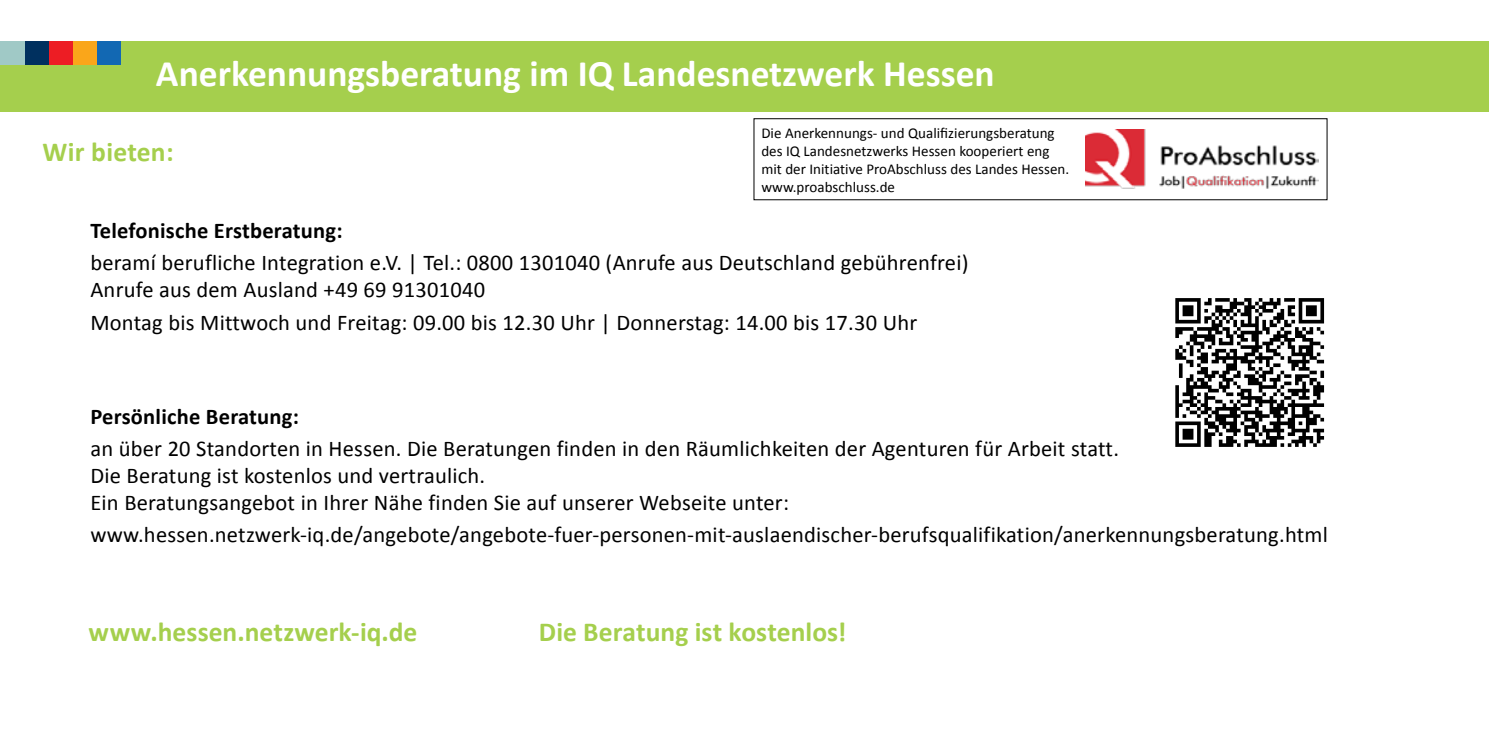
<style>
.page{position:relative;width:1489px;height:745px;background:#fff}
.page>*{position:absolute;margin:0;border:0;box-sizing:border-box;transform-origin:0 0}
.t1{font:700 37.5px "Calibri";color:#fff}
.t2{font:700 27.5px "Calibri";letter-spacing:.005em;color:#a5cf4d}
.t3{font:22.5px/27px "Calibri";letter-spacing:.01em;color:#000}
.t4{font:700 22.5px "Calibri";letter-spacing:.01em;color:#000}
.t5{font:15px/18px "Calibri";color:#000}
</style>
<div class="page">
<div style="left:0;top:41px;width:1488px;height:70px;background:#a5cf4d"></div>
<div style="left:49px;top:41px;width:24px;height:24px;background:#ed1d24"></div>
<div style="left:0;top:41px;width:26px;height:24px;background:#a0c9c6"></div>
<div style="left:73px;top:41px;width:24px;height:24px;background:#faa61a"></div>
<div style="left:97px;top:41px;width:23px;height:24px;background:#1268b3"></div>
<div style="left:26px;top:41px;width:23px;height:24px;background:#00305f"></div>
<svg style="left:1175px;top:298px;width:148px;height:148px"></svg>
<div style="left:753px;top:118px;width:574px;height:82px;border:1px solid #000"></div>
<img style="left:1085px;top:129px;width:233px;height:60px">
<h1 class="t1" style="left:156px;top:50px;width:840px">Anerkennungsberatung im IQ Landesnetzwerk Hessen</h1>
<p class="t5" style="left:761px;top:124px;width:309px">Die Anerkennungs- und Qualifizierungsberatung des IQ Landesnetzwerks Hessen kooperiert eng mit der Initiative ProAbschluss des Landes Hessen. www.proabschluss.de</p>
<p class="t2" style="left:43px;top:134px;width:132px">Wir bieten:</p>
<p class="t4" style="left:90px;top:216px;width:254px">Telefonische Erstberatung:</p>
<p class="t3" style="left:90px;top:249px;width:879px">beramí berufliche Integration e.V. | Tel.: 0800 1301040 (Anrufe aus Deutschland gebührenfrei)<br>Anrufe aus dem Ausland +49 69 91301040</p>
<p class="t3" style="left:90px;top:308px;width:828px">Montag bis Mittwoch und Freitag: 09.00 bis 12.30 Uhr | Donnerstag: 14.00 bis 17.30 Uhr</p>
<p class="t4" style="left:90px;top:401px;width:210px">Persönliche Beratung:</p>
<p class="t3" style="left:90px;top:434px;width:1030px">an über 20 Standorten in Hessen. Die Beratungen finden in den Räumlichkeiten der Agenturen für Arbeit statt.<br>Die Beratung ist kostenlos und vertraulich.<br>Ein Beratungsangebot in Ihrer Nähe finden Sie auf unserer Webseite unter:</p>
<p class="t3" style="left:90px;top:521px;width:1238px">www.hessen.netzwerk-iq.de/angebote/angebote-fuer-personen-mit-auslaendischer-berufsqualifikation/anerkennungsberatung.html</p>
<p class="t2" style="left:89px;top:614px;width:330px">www.hessen.netzwerk-iq.de</p>
<p class="t2" style="left:539px;top:614px;width:309px">Die Beratung ist kostenlos!</p>
</div>
